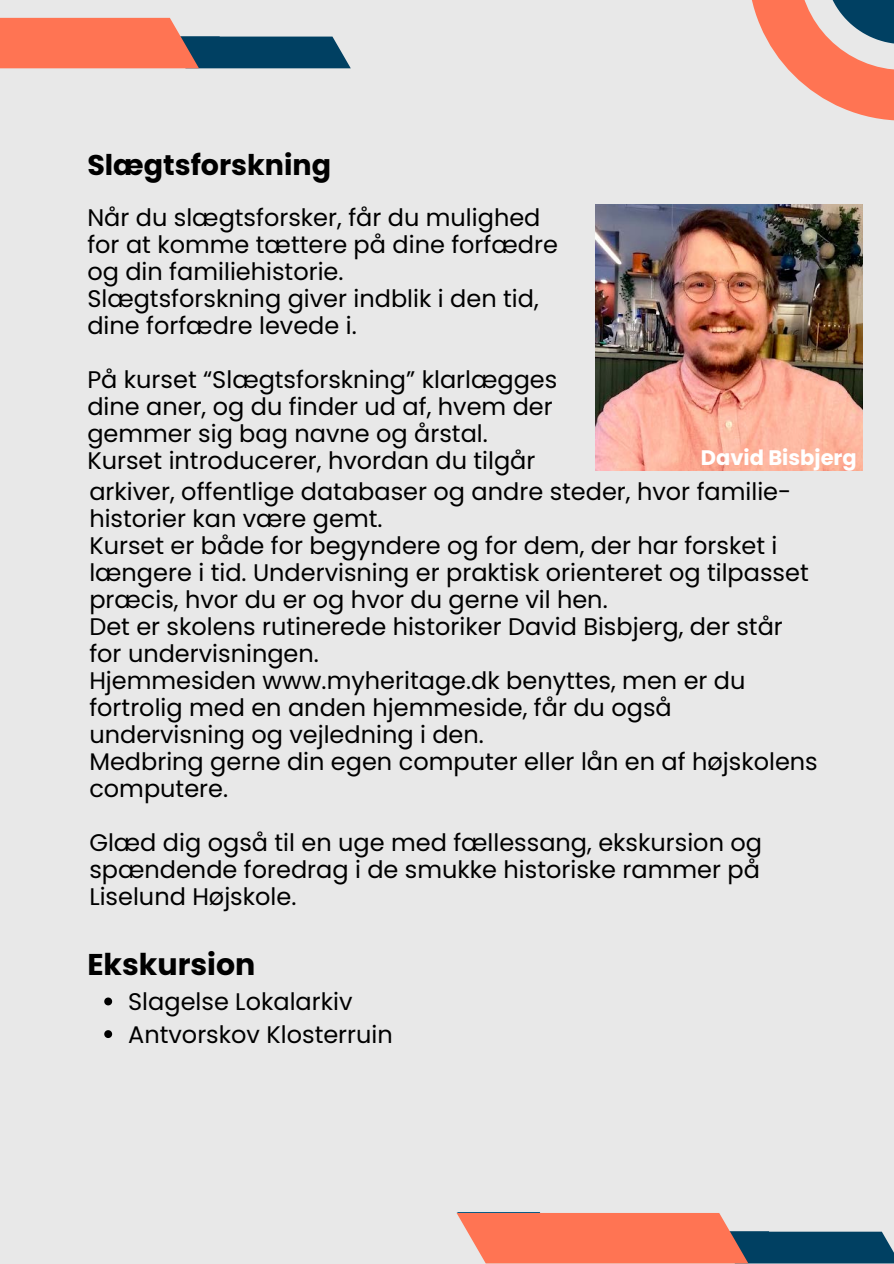
<style>
.page{position:relative;width:894px;height:1264px;background:#fff}
.page>*{position:absolute;margin:0;border:0;box-sizing:border-box;transform-origin:0 0}
.t1{font:700 30px "Poppins";color:#000}
.t2{font:700 28.5px "Poppins";color:#000}
.t3{font:24px/27px "Poppins";color:#000}
.t4{font:700 21px "Poppins";color:#fff}
</style>
<div class="page">
<div style="left:0;top:0;width:893px;height:1263px;background:#e8e8e8"></div>
<svg style="left:0;top:18px;width:350px;height:50px"></svg>
<svg style="left:752px;top:0;width:141px;height:121px"></svg>
<svg style="left:104px;top:997px;width:8px;height:8px"></svg>
<svg style="left:104px;top:1030px;width:8px;height:8px"></svg>
<svg style="left:456px;top:1212px;width:437px;height:51px"></svg>
<img style="left:595px;top:205px;width:267px;height:265px">
<h2 class="t2" style="left:87px;top:145px;width:245px">Slægtsforskning</h2>
<p class="t3" style="left:87px;top:204px;width:472px">Når du slægtsforsker, får du mulighed for at komme tættere på dine forfædre og din familiehistorie.<br>Slægtsforskning giver indblik i den tid, dine forfædre levede i.</p>
<h2 class="t3" style="left:87px;top:366px;width:471px">På kurset “Slægtsforskning” klarlægges dine aner, og du finder ud af, hvem der gemmer sig bag navne og årstal.<br>Kurset introducerer, hvordan du tilgår</h2>
<h2 class="t4" style="left:700px;top:443px;width:157px">David Bisbjerg</h2>
<p class="t3" style="left:89px;top:478px;width:729px">arkiver, offentlige databaser og andre steder, hvor familie&shy;historier kan være gemt.<br>Kurset er både for begyndere og for dem, der har forsket i længere i tid. Undervisning er praktisk orienteret og tilpasset præcis, hvor du er og hvor du gerne vil hen.<br>Det er skolens rutinerede historiker David Bisbjerg, der står for undervisningen.<br>Hjemmesiden www.myheritage.dk benyttes, men er du fortrolig med en anden hjemmeside, får du også undervisning og vejledning i den.<br>Medbring gerne din egen computer eller lån en af højskolens computere.</p>
<p class="t3" style="left:89px;top:829px;width:674px;text-align:justify">Glæd dig også til en uge med fællessang, ekskursion og spændende foredrag i de smukke historiske rammer på Liselund Højskole.</p>
<p class="t1" style="left:87px;top:943px;width:169px">Ekskursion</p>
<h1 class="t3" style="left:128px;top:988px;width:226px">Slagelse Lokalarkiv</h1>
<h2 class="t3" style="left:128px;top:1020px;width:266px">Antvorskov Klosterruin</h2>
</div>
